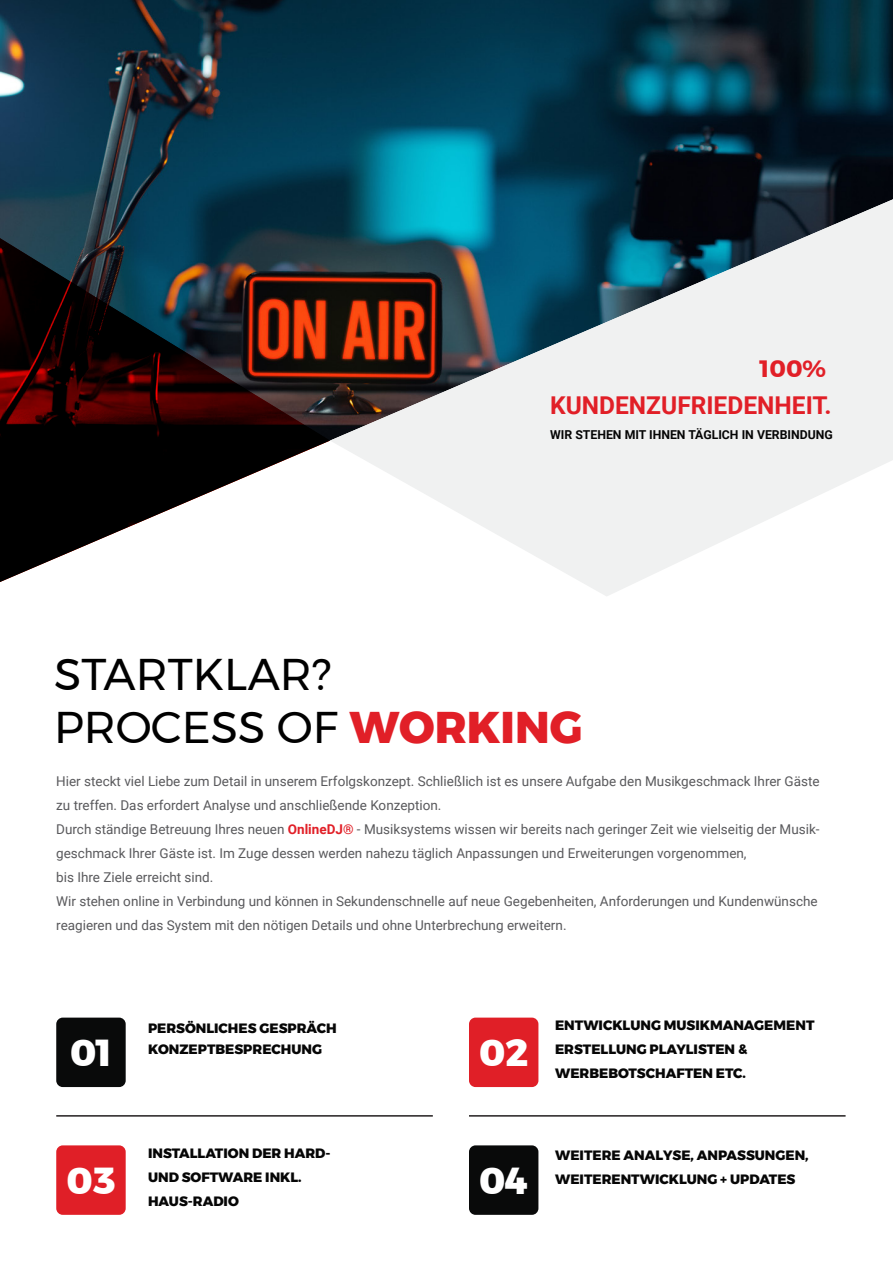
<style>
.page{position:relative;width:893px;height:1263px;background:#fff}
.page>*{position:absolute;margin:0;border:0;box-sizing:border-box;transform-origin:0 0}
.t1{font:44.25px/53.1px "Montserrat";color:#000}
.t2{font:800 37.5px "Montserrat";color:#fff}
.t3{font:700 24.6px "Roboto";color:#e11f27}
.t4{font:700 23.55px "Montserrat";color:#e11f27}
.t5{font:13.5px/24px "Roboto";color:#59595c}
.t6{font:800 13.5px/24px "Montserrat";color:#060606}
.t7{font:700 12.3px "Roboto";color:#050505}
.s1{font-weight:800;color:#e11f27}
.s2{font-weight:700;color:#e11f27}
</style>
<div class="page">
<img style="left:0;top:0;width:893px;height:238px">
<svg style="left:330px;top:199px;width:563px;height:397px;fill:#f0f1f1"></svg>
<svg style="left:0;top:238px;width:330px;height:344px"></svg>
<div style="left:56px;top:1017px;width:70px;height:70px;background:#090a0a;border-radius:7px"></div>
<div style="left:56px;top:1145px;width:70px;height:70px;background:#e01f27;border-radius:7px"></div>
<div style="left:469px;top:1017px;width:69px;height:70px;background:#e01f27;border-radius:7px"></div>
<div style="left:469px;top:1145px;width:69px;height:70px;background:#090a0a;border-radius:7px"></div>
<hr style="left:56px;top:1115px;width:377px;height:1px;background:#231f20">
<hr style="left:469px;top:1115px;width:377px;height:1px;background:#231f20">
<h3 class="t4" style="left:760px;top:350px;width:68px">100%</h3>
<h3 class="t3" style="left:550px;top:388px;width:283px">KUNDENZUFRIEDENHEIT.</h3>
<p class="t7" style="left:550px;top:426px;width:284px">WIR STEHEN MIT IHNEN TÄGLICH IN VERBINDUNG</p>
<h1 class="t1" style="left:54px;top:647px;width:530px">STARTKLAR?<br>PROCESS OF <span class="s1">WORKING</span></h1>
<p class="t5" style="left:56px;top:768px;width:765px">Hier steckt viel Liebe zum Detail in unserem Erfolgskonzept. Schließlich ist es unsere Aufgabe den Musikgeschmack Ihrer Gäste zu treffen. Das erfordert Analyse und anschließende Konzeption.<br>Durch ständige Betreuung Ihres neuen <span class="s2">OnlineDJ®</span> - Musiksystems wissen wir bereits nach geringer Zeit wie vielseitig der Musik&shy;geschmack Ihrer Gäste ist. Im Zuge dessen werden nahezu täglich Anpassungen und Erweiterungen vorgenommen,<br>bis Ihre Ziele erreicht sind.<br>Wir stehen online in Verbindung und können in Sekundenschnelle auf neue Gegebenheiten, Anforderungen und Kundenwünsche reagieren und das System mit den nötigen Details und ohne Unterbrechung erweitern.</p>
<h2 class="t2" style="left:70px;top:1022px;width:43px">01</h2>
<h2 class="t2" style="left:66px;top:1150px;width:51px">03</h2>
<p class="t6" style="left:148px;top:1017px;width:190px;line-height:21px">PERSÖNLICHES GESPRÄCH<br>KONZEPTBESPRECHUNG</p>
<p class="t6" style="left:148px;top:1141px;width:184px">INSTALLATION DER HARD-<br>UND SOFTWARE INKL.<br>HAUS-RADIO</p>
<h2 class="t2" style="left:479px;top:1022px;width:51px">02</h2>
<p class="t6" style="left:555px;top:1013px;width:261px">ENTWICKLUNG MUSIKMANAGEMENT<br>ERSTELLUNG PLAYLISTEN &amp;<br>WERBEBOTSCHAFTEN ETC.</p>
<h2 class="t2" style="left:479px;top:1150px;width:51px">04</h2>
<p class="t6" style="left:555px;top:1143px;width:255px">WEITERE ANALYSE, ANPASSUNGEN,<br>WEITERENTWICKLUNG + UPDATES</p>
</div>
